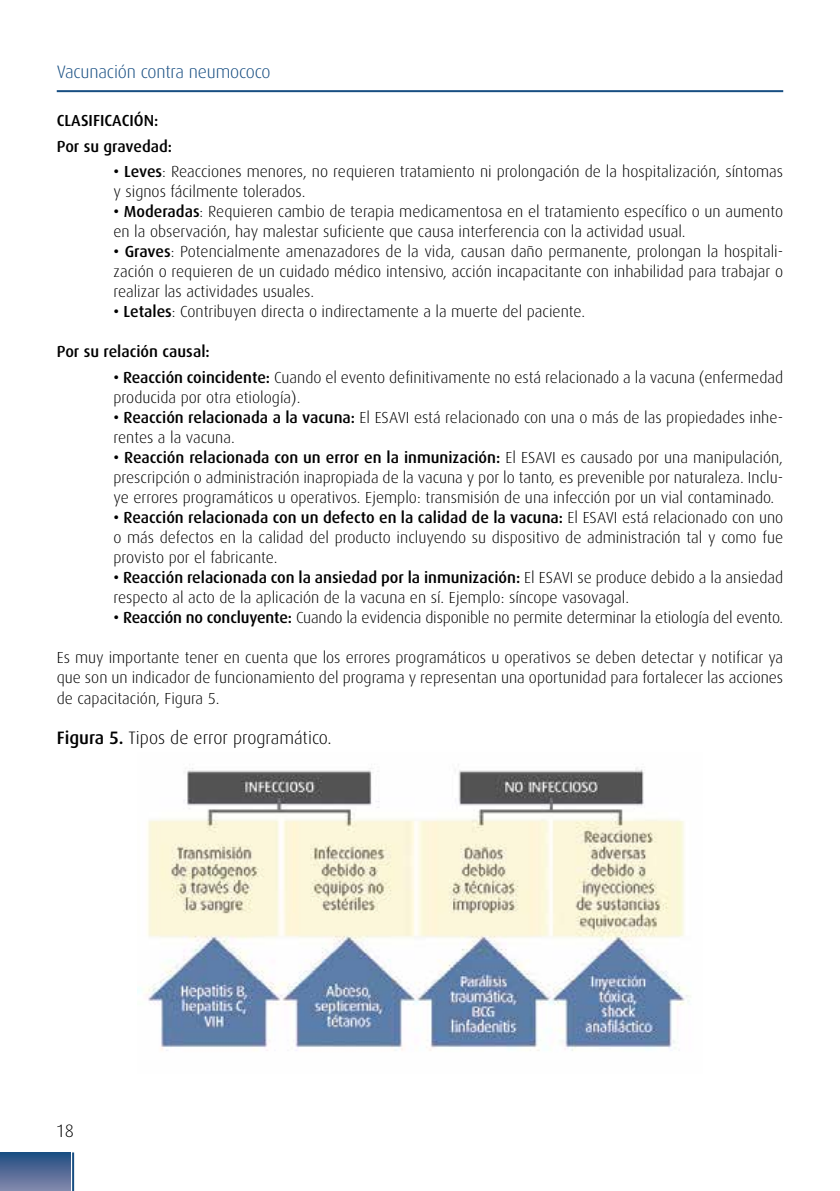
<style>
.page{position:relative;width:840px;height:1191px;background:#fff}
.page>*{position:absolute;margin:0;border:0;box-sizing:border-box;transform-origin:0 0}
.t1{font:300 18px "Dax";color:#000}
.t2{font:300 18px "Dax";letter-spacing:-.01em;color:#174e82}
.t3{font:300 16px/20px "Dax";color:#000}
.t4{font:500 16px/25.6px "Dax";color:#000}
.s1{font-weight:500}
</style>
<div class="page">
<hr style="left:57px;top:90px;width:725px;height:2px;background:#174e82">
<div style="left:0;top:1152px;width:70px;height:39px;background:linear-gradient(to bottom,#1c4c81,#8789ac)"></div>
<hr style="left:72px;top:1152px;width:2px;height:39px;background:#174e82">
<img style="left:138px;top:767px;width:553px;height:284px">
<p class="t2" style="left:57px;top:62px;width:215px">Vacunación contra neumococo</p>
<p class="t4" style="left:57px;top:108px;width:117px">CLASIFICACIÓN:<br>Por su gravedad:</p>
<p class="t3" style="left:113px;top:162px;width:670px"><span class="s1">• Leves</span>: Reacciones menores, no requieren tratamiento ni prolongación de la hospitalización, síntomas y signos fácilmente tolerados.</p>
<p class="t3" style="left:113px;top:202px;width:670px"><span class="s1">• Moderadas</span>: Requieren cambio de terapia medicamentosa en el tratamiento específico o un aumento en la observación, hay malestar suficiente que causa interferencia con la actividad usual.</p>
<p class="t3" style="left:113px;top:242px;width:670px;text-align:justify"><span class="s1">• Graves</span>: Potencialmente amenazadores de la vida, causan daño permanente, prolongan la hospitali&shy;zación o requieren de un cuidado médico intensivo, acción incapacitante con inhabilidad para trabajar o realizar las actividades usuales.</p>
<p class="t3" style="left:113px;top:302px;width:473px"><span class="s1">• Letales</span>: Contribuyen directa o indirectamente a la muerte del paciente.</p>
<p class="t4" style="left:57px;top:339px;width:154px">Por su relación causal:</p>
<p class="t3" style="left:113px;top:368px;width:671px"><span class="s1">• Reacción coincidente:</span> Cuando el evento definitivamente no está relacionado a la vacuna (enfermedad producida por otra etiología).</p>
<p class="t3" style="left:113px;top:408px;width:670px"><span class="s1">• Reacción relacionada a la vacuna:</span> El ESAVI está relacionado con una o más de las propiedades inhe&shy;rentes a la vacuna.</p>
<p class="t3" style="left:113px;top:448px;width:670px;text-align:justify"><span class="s1">• Reacción relacionada con un error en la inmunización:</span> El ESAVI es causado por una manipulación, prescripción o administración inapropiada de la vacuna y por lo tanto, es prevenible por naturaleza. Inclu&shy;ye errores programáticos u operativos. Ejemplo: transmisión de una infección por un vial contaminado.</p>
<p class="t3" style="left:113px;top:508px;width:671px;text-align:justify"><span class="s1">• Reacción relacionada con un defecto en la calidad de la vacuna:</span> El ESAVI está relacionado con uno o más defectos en la calidad del producto incluyendo su dispositivo de administración tal y como fue provisto por el fabricante.</p>
<p class="t3" style="left:113px;top:568px;width:670px"><span class="s1">• Reacción relacionada con la ansiedad por la inmunización:</span> El ESAVI se produce debido a la ansiedad respecto al acto de la aplicación de la vacuna en sí. Ejemplo: síncope vasovagal.</p>
<p class="t3" style="left:113px;top:608px;width:670px"><span class="s1">• Reacción no concluyente:</span> Cuando la evidencia disponible no permite determinar la etiología del evento.</p>
<p class="t3" style="left:57px;top:647px;width:727px;text-align:justify">Es muy importante tener en cuenta que los errores programáticos u operativos se deben detectar y notificar ya que son un indicador de funcionamiento del programa y representan una oportunidad para fortalecer las acciones de capacitación, Figura 5.</p>
<p class="t1" style="left:57px;top:728px;width:276px"><span class="s1">Figura 5.</span> Tipos de error programático.</p>
<p class="t1" style="left:56px;top:1121px;width:20px">18</p>
</div>
